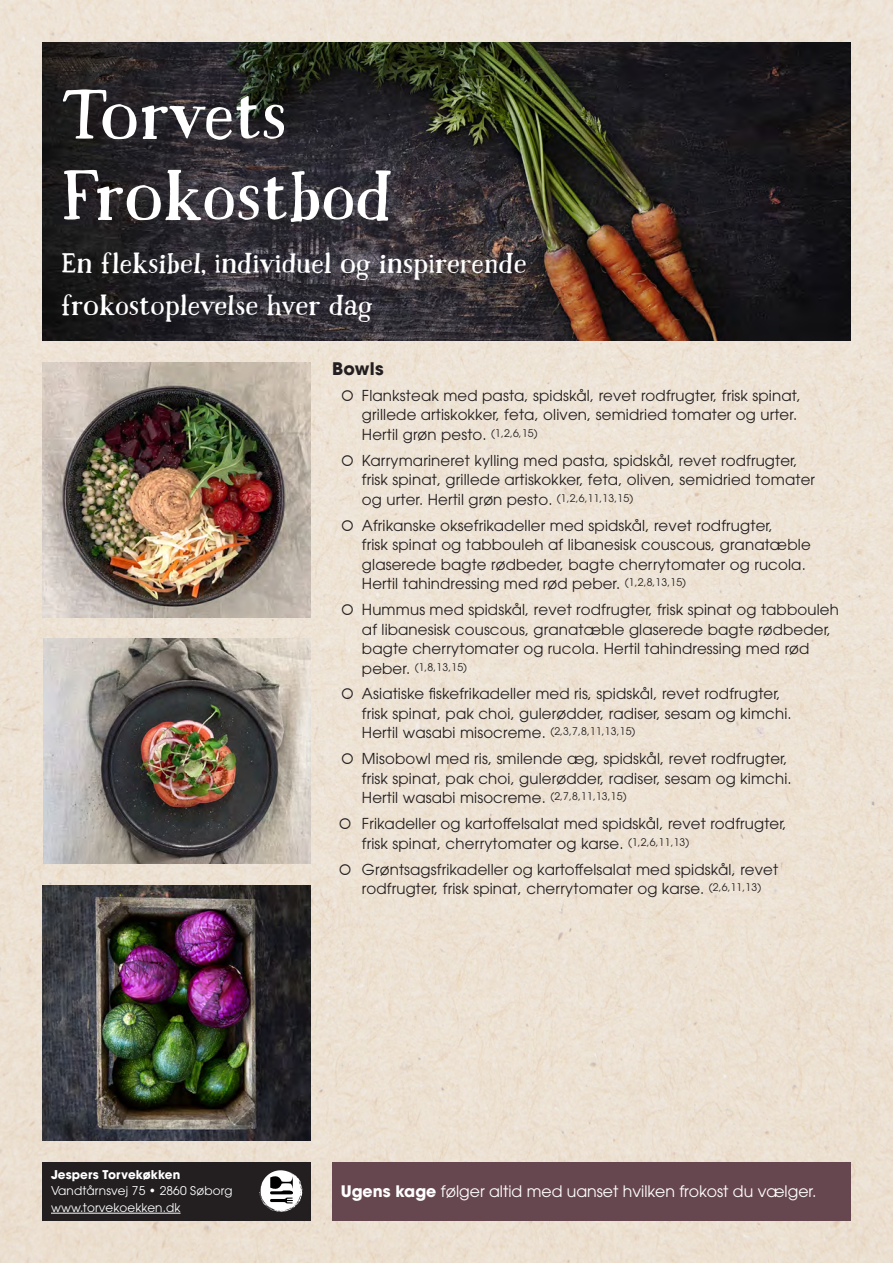
<style>
.page{position:relative;width:893px;height:1263px;background:#fff}
.page>*{position:absolute;margin:0;border:0;box-sizing:border-box;transform-origin:0 0}
.t1{font:66px/81px "Mrs Ant";color:#fff}
.t2{font:27px/42px "Mrs Ant";color:#fff}
.t3{font:700 17.25px "ITC Avant Garde Pro";letter-spacing:.01em;color:#231f20}
.t4{font:15.75px "ITC Avant Garde Pro";color:#fff}
.t5{font:15px/19.5px "ITC Avant Garde Pro";letter-spacing:.01em;color:#231f20}
.t6{font:12px/16.5px "ITC Avant Garde Std";letter-spacing:.01em;color:#fff}
.t7{font:700 12px "ITC Avant Garde Pro";letter-spacing:.01em;color:#fff}
.t8{font:10.5px "ITC Avant Garde Pro";color:#231f20}
.s1{font-size:15px}
.s2{font-family:"ITC Avant Garde Pro"}
.s3{font-weight:700}
</style>
<div class="page">
<img style="left:0;top:0;width:893px;height:1263px">
<img style="left:43px;top:43px;width:807px;height:297px">
<div style="left:43px;top:1161px;width:268px;height:59px;background:#231f20"></div>
<hr style="left:51px;top:1213px;width:130px;height:1px;background:#fff">
<svg style="left:260px;top:1170px;width:43px;height:42px"></svg>
<div style="left:332px;top:1161px;width:518px;height:59px;background:#67474f"></div>
<img style="left:43px;top:362px;width:268px;height:255px">
<img style="left:44px;top:639px;width:267px;height:225px">
<img style="left:43px;top:885px;width:268px;height:255px">
<svg style="left:342px;top:390px;width:11px;height:11px"></svg>
<svg style="left:342px;top:455px;width:11px;height:11px"></svg>
<svg style="left:342px;top:520px;width:11px;height:11px"></svg>
<svg style="left:342px;top:604px;width:11px;height:11px"></svg>
<svg style="left:342px;top:688px;width:11px;height:11px"></svg>
<svg style="left:342px;top:753px;width:11px;height:11px"></svg>
<svg style="left:340px;top:818px;width:11px;height:11px"></svg>
<svg style="left:340px;top:864px;width:11px;height:11px"></svg>
<h1 class="t1" style="left:61px;top:73px;width:333px">Torvets<br>Frokostbod</h1>
<h2 class="t2" style="left:61px;top:241px;width:467px">En fleksibel, individuel og inspirerende frokostoplevelse hver dag</h2>
<p class="t3" style="left:332px;top:357px;width:53px">Bowls</p>
<p class="t5" style="left:362px;top:385px;width:441px">Flanksteak med pasta, spidskål, revet rodfrugter, frisk spinat, grillede artiskokker, feta, oliven, semidried tomater og urter.<br>Hertil grøn pesto. <sup>(1,2,6,15)</sup></p>
<p class="t5" style="left:362px;top:450px;width:455px">Karrymarineret kylling med pasta, spidskål, revet rodfrugter, frisk spinat, grillede artiskokker, feta, oliven, semidried tomater og urter. Hertil grøn pesto. <sup>(1,2,6,11,13,15)</sup></p>
<p class="t5" style="left:362px;top:515px;width:450px">Afrikanske oksefrikadeller med spidskål, revet rodfrugter,<br>frisk spinat og tabbouleh af libanesisk couscous, granatæble glaserede bagte rødbeder, bagte cherrytomater og rucola.<br>Hertil tahindressing med rød peber. <sup>(1,2,8,13,15)</sup></p>
<p class="t5" style="left:362px;top:600px;width:478px">Hummus med spidskål, revet rodfrugter, frisk spinat og tabbouleh af libanesisk couscous, granatæble glaserede bagte rødbeder, bagte cherrytomater og rucola. Hertil tahindressing med rød</p>
<p class="t8" style="left:362px;top:660px;width:107px"><span class="s1">peber.</span> (1,8,13,15)</p>
<p class="t5" style="left:362px;top:684px;width:431px">Asiatiske fiskefrikadeller med ris, spidskål, revet rodfrugter, frisk spinat, pak choi, gulerødder, radiser, sesam og kimchi.<br>Hertil wasabi misocreme. <sup>(2,3,7,8,11,13,15)</sup></p>
<p class="t5" style="left:362px;top:749px;width:431px">Misobowl med ris, smilende æg, spidskål, revet rodfrugter, frisk spinat, pak choi, gulerødder, radiser, sesam og kimchi.<br>Hertil wasabi misocreme. <sup>(2,7,8,11,13,15)</sup></p>
<p class="t5" style="left:362px;top:814px;width:426px">Frikadeller og kartoffelsalat med spidskål, revet rodfrugter, frisk spinat, cherrytomater og karse. <sup>(1,2,6,11,13)</sup></p>
<p class="t5" style="left:362px;top:859px;width:418px">Grøntsagsfrikadeller og kartoffelsalat med spidskål, revet rodfrugter, frisk spinat, cherrytomater og karse. <sup>(2,6,11,13)</sup></p>
<p class="t7" style="left:51px;top:1166px;width:131px">Jespers Torvekøkken</p>
<p class="t6" style="left:51px;top:1183px;width:183px">Vandtårnsvej 75 <span class="s2">•</span> 2860 Søborg www.torvekoekken.dk</p>
<p class="t4" style="left:341px;top:1181px;width:477px"><span class="s3">Ugens kage</span> følger altid med uanset hvilken frokost du vælger.</p>
</div>
